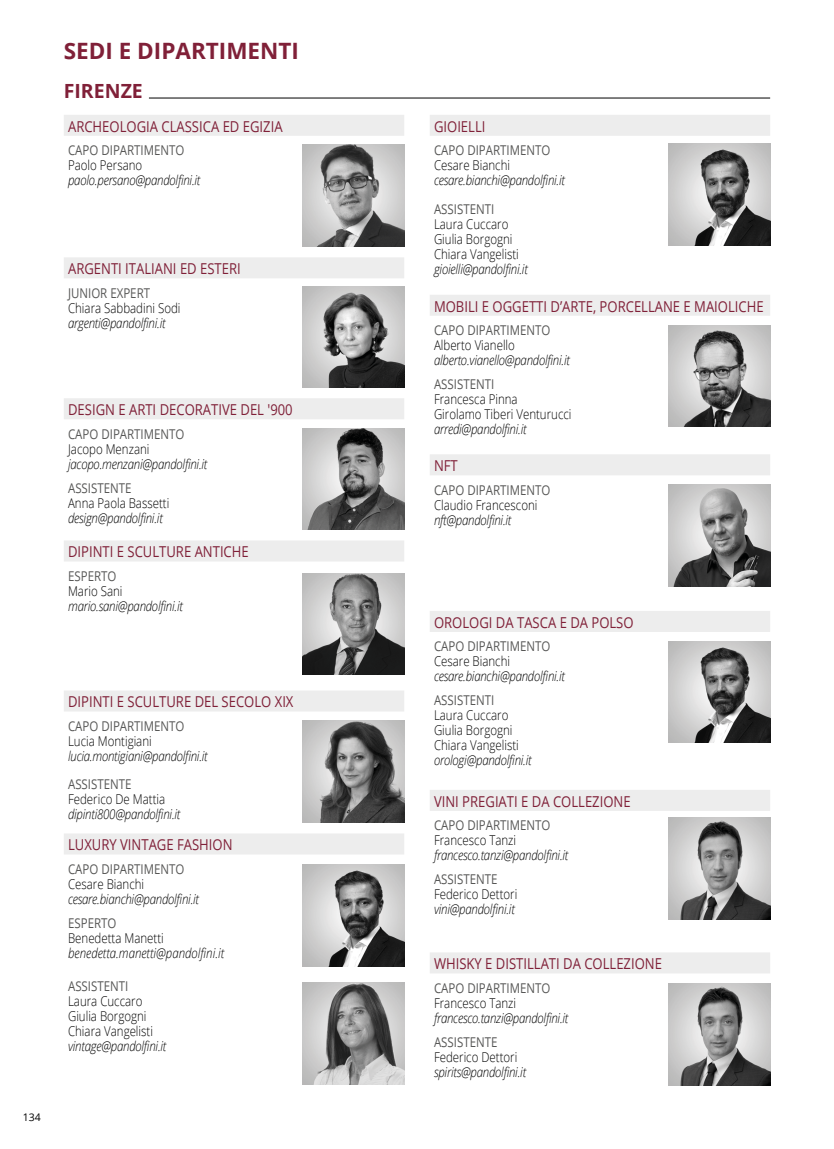
<style>
.page{position:relative;width:834px;height:1149px;background:#fff}
.page>*{position:absolute;margin:0;border:0;box-sizing:border-box;transform-origin:0 0}
.t1{font:700 22.5px "Open Sans";color:#802038}
.t2{font:700 19.5px "Open Sans";color:#802038}
.t3{font:15px "Open Sans";color:#802038;scale:.87 1}
.t4{font:italic 300 13.5px "Open Sans";letter-spacing:-.02em;color:#000;scale:.85 1}
.t5{font:300 13.5px/15px "Open Sans";color:#000;scale:.85 1}
.t6{font:13.5px "Open Sans";color:#575756;scale:.85 1}
.t7{font:italic 300 13.5px "Open Sans";color:#000;scale:.85 1}
.t8{font:10.5px "Open Sans";color:#000}
</style>
<div class="page">
<div style="left:64px;top:257px;width:340px;height:21px;background:#ededed"></div>
<img style="left:303px;top:286px;width:101px;height:101px">
<div style="left:429px;top:294px;width:341px;height:21px;background:#ededed"></div>
<img style="left:668px;top:325px;width:102px;height:101px">
<div style="left:64px;top:398px;width:340px;height:21px;background:#ededed"></div>
<img style="left:303px;top:428px;width:101px;height:101px">
<div style="left:429px;top:610px;width:341px;height:21px;background:#ededed"></div>
<img style="left:668px;top:641px;width:102px;height:101px">
<div style="left:429px;top:789px;width:341px;height:21px;background:#ededed"></div>
<img style="left:668px;top:817px;width:102px;height:102px">
<div style="left:429px;top:952px;width:341px;height:21px;background:#ededed"></div>
<img style="left:668px;top:983px;width:102px;height:101px">
<div style="left:64px;top:540px;width:340px;height:21px;background:#ededed"></div>
<div style="left:64px;top:690px;width:340px;height:21px;background:#ededed"></div>
<img style="left:303px;top:720px;width:101px;height:102px">
<div style="left:429px;top:115px;width:341px;height:21px;background:#ededed"></div>
<img style="left:668px;top:143px;width:102px;height:102px">
<div style="left:64px;top:115px;width:340px;height:21px;background:#ededed"></div>
<img style="left:302px;top:144px;width:102px;height:102px">
<hr style="left:149px;top:98px;width:621px;height:1px;background:#000">
<div style="left:64px;top:833px;width:340px;height:21px;background:#ededed"></div>
<img style="left:302px;top:864px;width:102px;height:101px">
<img style="left:302px;top:982px;width:102px;height:101px">
<img style="left:303px;top:573px;width:101px;height:101px">
<div style="left:429px;top:454px;width:341px;height:21px;background:#ededed"></div>
<img style="left:668px;top:484px;width:102px;height:102px">
<h1 class="t1" style="left:64px;top:35px;width:237px">SEDI E DIPARTIMENTI</h1>
<h2 class="t2" style="left:64px;top:77px;width:81px">FIRENZE</h2>
<p class="t3" style="left:68px;top:116px;width:248px">ARCHEOLOGIA CLASSICA ED EGIZIA</p>
<p class="t6" style="left:68px;top:141px;width:138px">CAPO DIPARTIMENTO</p>
<p class="t5" style="left:68px;top:157px;width:89px">Paolo Persano</p>
<p class="t4" style="left:68px;top:171px;width:157px">paolo.persano@pandolfini.it</p>
<p class="t3" style="left:68px;top:258px;width:200px">ARGENTI ITALIANI ED ESTERI</p>
<p class="t6" style="left:68px;top:283px;width:98px">JUNIOR EXPERT</p>
<p class="t5" style="left:68px;top:300px;width:134px">Chiara Sabbadini Sodi</p>
<p class="t4" style="left:68px;top:313px;width:116px">argenti@pandolfini.it</p>
<p class="t3" style="left:68px;top:399px;width:260px">DESIGN E ARTI DECORATIVE DEL '900</p>
<p class="t6" style="left:68px;top:424px;width:138px">CAPO DIPARTIMENTO</p>
<p class="t5" style="left:68px;top:440px;width:97px">Jacopo Menzani</p>
<p class="t4" style="left:68px;top:454px;width:165px">jacopo.menzani@pandolfini.it</p>
<p class="t6" style="left:68px;top:478px;width:76px">ASSISTENTE</p>
<p class="t5" style="left:68px;top:494px;width:121px">Anna Paola Bassetti</p>
<p class="t4" style="left:68px;top:508px;width:113px">design@pandolfini.it</p>
<p class="t3" style="left:68px;top:541px;width:209px">DIPINTI E SCULTURE ANTICHE</p>
<p class="t6" style="left:68px;top:566px;width:58px">ESPERTO</p>
<p class="t5" style="left:68px;top:583px;width:66px">Mario Sani</p>
<p class="t4" style="left:68px;top:596px;width:137px">mario.sani@pandolfini.it</p>
<p class="t8" style="left:23px;top:1109px;width:20px">134</p>
<p class="t3" style="left:68px;top:691px;width:260px">DIPINTI E SCULTURE DEL SECOLO XIX</p>
<p class="t6" style="left:68px;top:716px;width:138px">CAPO DIPARTIMENTO</p>
<p class="t5" style="left:68px;top:732px;width:100px">Lucia Montigiani</p>
<p class="t4" style="left:68px;top:746px;width:166px">lucia.montigiani@pandolfini.it</p>
<p class="t6" style="left:68px;top:775px;width:76px">ASSISTENTE</p>
<p class="t5" style="left:68px;top:791px;width:116px">Federico De Mattia</p>
<p class="t4" style="left:68px;top:804px;width:134px">dipinti800@pandolfini.it</p>
<p class="t3" style="left:68px;top:834px;width:190px">LUXURY VINTAGE FASHION</p>
<p class="t6" style="left:68px;top:859px;width:138px">CAPO DIPARTIMENTO</p>
<p class="t5" style="left:68px;top:875px;width:91px">Cesare Bianchi</p>
<p class="t4" style="left:68px;top:889px;width:156px">cesare.bianchi@pandolfini.it</p>
<p class="t6" style="left:68px;top:913px;width:58px">ESPERTO</p>
<p class="t5" style="left:68px;top:929px;width:114px">Benedetta Manetti</p>
<p class="t7" style="left:68px;top:943px;width:185px">benedetta.manetti@pandolfini.it</p>
<p class="t6" style="left:68px;top:976px;width:72px">ASSISTENTI</p>
<p class="t5" style="left:68px;top:992px;width:101px">Laura Cuccaro<br>Giulia Borgogni<br>Chiara Vangelisti</p>
<p class="t4" style="left:68px;top:1036px;width:117px">vintage@pandolfini.it</p>
<p class="t3" style="left:434px;top:116px;width:61px">GIOIELLI</p>
<p class="t6" style="left:434px;top:141px;width:138px">CAPO DIPARTIMENTO</p>
<p class="t5" style="left:434px;top:157px;width:91px">Cesare Bianchi</p>
<p class="t4" style="left:434px;top:171px;width:156px">cesare.bianchi@pandolfini.it</p>
<p class="t6" style="left:434px;top:199px;width:72px">ASSISTENTI</p>
<p class="t5" style="left:434px;top:216px;width:101px">Laura Cuccaro<br>Giulia Borgogni<br>Chiara Vangelisti</p>
<p class="t4" style="left:434px;top:259px;width:112px">gioielli@pandolfini.it</p>
<p class="t3" style="left:434px;top:296px;width:380px">MOBILI E OGGETTI D’ARTE, PORCELLANE E MAIOLICHE</p>
<p class="t6" style="left:434px;top:321px;width:138px">CAPO DIPARTIMENTO</p>
<p class="t5" style="left:434px;top:337px;width:97px">Alberto Vianello</p>
<p class="t4" style="left:434px;top:351px;width:161px">alberto.vianello@pandolfini.it</p>
<p class="t6" style="left:434px;top:375px;width:72px">ASSISTENTI</p>
<p class="t5" style="left:434px;top:391px;width:163px">Francesca Pinna<br>Girolamo Tiberi Venturucci</p>
<p class="t4" style="left:434px;top:420px;width:110px">arredi@pandolfini.it</p>
<p class="t3" style="left:434px;top:455px;width:29px">NFT</p>
<p class="t6" style="left:434px;top:480px;width:138px">CAPO DIPARTIMENTO</p>
<p class="t5" style="left:434px;top:496px;width:123px">Claudio Francesconi</p>
<p class="t4" style="left:434px;top:510px;width:93px">nft@pandolfini.it</p>
<p class="t3" style="left:434px;top:611px;width:231px">OROLOGI DA TASCA E DA POLSO</p>
<p class="t6" style="left:434px;top:637px;width:138px">CAPO DIPARTIMENTO</p>
<p class="t5" style="left:434px;top:653px;width:91px">Cesare Bianchi</p>
<p class="t4" style="left:434px;top:666px;width:156px">cesare.bianchi@pandolfini.it</p>
<p class="t6" style="left:434px;top:691px;width:72px">ASSISTENTI</p>
<p class="t5" style="left:434px;top:707px;width:101px">Laura Cuccaro<br>Giulia Borgogni<br>Chiara Vangelisti</p>
<p class="t4" style="left:434px;top:750px;width:116px">orologi@pandolfini.it</p>
<p class="t3" style="left:434px;top:790px;width:227px">VINI PREGIATI E DA COLLEZIONE</p>
<p class="t6" style="left:434px;top:815px;width:138px">CAPO DIPARTIMENTO</p>
<p class="t5" style="left:434px;top:832px;width:98px">Francesco Tanzi</p>
<p class="t4" style="left:434px;top:845px;width:160px">francesco.tanzi@pandolfini.it</p>
<p class="t6" style="left:434px;top:869px;width:76px">ASSISTENTE</p>
<p class="t5" style="left:434px;top:886px;width:99px">Federico Dettori</p>
<p class="t4" style="left:434px;top:899px;width:97px">vini@pandolfini.it</p>
<p class="t3" style="left:434px;top:953px;width:263px">WHISKY E DISTILLATI DA COLLEZIONE</p>
<p class="t6" style="left:434px;top:978px;width:138px">CAPO DIPARTIMENTO</p>
<p class="t5" style="left:434px;top:994px;width:98px">Francesco Tanzi</p>
<p class="t4" style="left:434px;top:1008px;width:160px">francesco.tanzi@pandolfini.it</p>
<p class="t6" style="left:434px;top:1032px;width:76px">ASSISTENTE</p>
<p class="t5" style="left:434px;top:1048px;width:99px">Federico Dettori</p>
<p class="t4" style="left:434px;top:1062px;width:110px">spirits@pandolfini.it</p>
</div>
